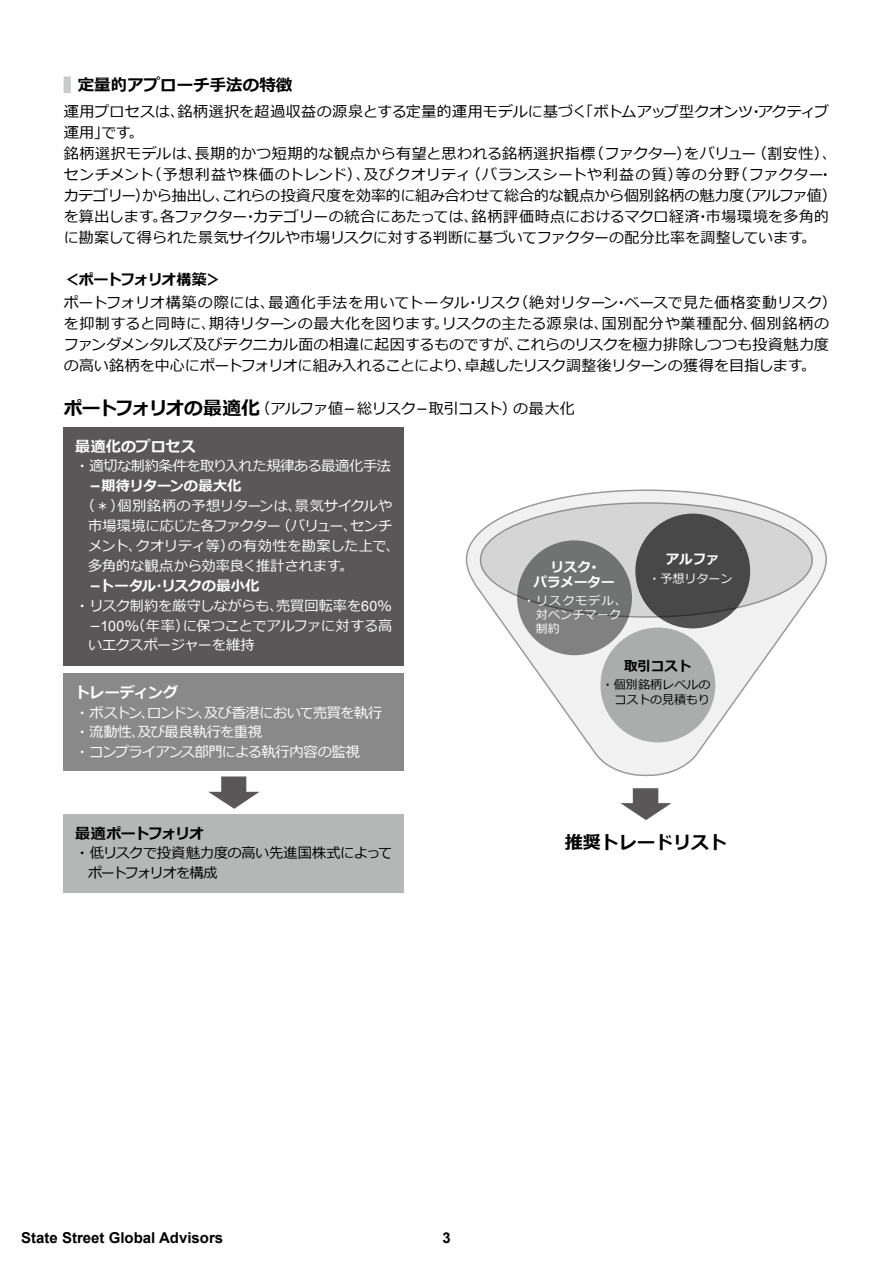
<style>
.page{position:relative;width:893px;height:1263px;background:#fff}
.page>*{position:absolute;margin:0;border:0;box-sizing:border-box;transform-origin:0 0}
.t1{font:700 18px "Meiryo";color:#000}
.t2{font:700 16.5px "Meiryo";color:#000}
.t3{font:15px/21px "Meiryo";letter-spacing:.005em;color:#000}
.t4{font:15px "Meiryo";letter-spacing:-.02em;color:#000}
.t5{font:700 15px "Arial";color:#000}
.t6{font:700 15px "Meiryo";letter-spacing:-.065em;color:#000}
.t7{font:700 15px "Meiryo";color:#fff}
.t8{font:700 15px "Meiryo";letter-spacing:-.02em;color:#fff}
.t9{font:700 14.85px "Arial";color:#000}
.t10{font:14.25px/20px "Meiryo";letter-spacing:-.025em;color:#fff}
.t11{font:14.25px/20px "Meiryo";letter-spacing:-.04em;color:#000}
.t12{font:700 14.25px "Meiryo";letter-spacing:-.01em;color:#fff}
.t13{font:700 13.5px/15px "Meiryo";color:#fff;text-align:center}
.t14{font:700 13.5px "Meiryo";color:#000}
.t15{font:12px/14.4px "Meiryo";letter-spacing:.01em;color:#fff;text-align:justify}
.t16{font:12px/14.4px "Meiryo";color:#000;text-align:right}
.s1{color:#c9caca}
.s2{font-weight:700;font-size:18.75px}
.s3{font-family:"Arial"}
</style>
<div class="page">
<div style="left:64px;top:427px;width:340px;height:238px;background:#595757"></div>
<div style="left:64px;top:673px;width:340px;height:98px;background:#898989"></div>
<div style="left:64px;top:814px;width:340px;height:78px;background:#b5b6b6"></div>
<svg style="left:620px;top:788px;width:51px;height:32px"></svg>
<svg style="left:466px;top:489px;width:361px;height:287px"></svg>
<svg style="left:480px;top:503px;width:332px;height:114px;background:#909090"></svg>
<svg style="left:208px;top:776px;width:51px;height:33px"></svg>
<p class="t2" style="left:64px;top:74px;width:230px"><span class="s1">█</span> 定量的アプローチ手法の特徴</p>
<p class="t3" style="left:64px;top:102px;width:774px">運用プロセスは、銘柄選択を超過収益の源泉とする定量的運用モデルに基づく「ボトムアップ型クオンツ・アクティブ運用」です。<br>銘柄選択モデルは、長期的かつ短期的な観点から有望と思われる銘柄選択指標（ファクター）をバリュー（割安性）、センチメント（予想利益や株価のトレンド）、及びクオリティ（バランスシートや利益の質）等の分野（ファクター・カテゴリー）から抽出し、これらの投資尺度を効率的に組み合わせて総合的な観点から個別銘柄の魅力度（アルファ値）を算出します。各ファクター・カテゴリーの統合にあたっては、銘柄評価時点におけるマクロ経済・市場環境を多角的に勘案して得られた景気サイクルや市場リスクに対する判断に基づいてファクターの配分比率を調整しています。</p>
<p class="t6" style="left:64px;top:269px;width:160px">＜ポートフォリオ構築＞</p>
<p class="t3" style="left:64px;top:293px;width:774px">ポートフォリオ構築の際には、最適化手法を用いてトータル・リスク（絶対リターン・ベースで見た価格変動リスク）を抑制すると同時に、期待リターンの最大化を図ります。リスクの主たる源泉は、国別配分や業種配分、個別銘柄のファンダメンタルズ及びテクニカル面の相違に起因するものですが、これらのリスクを極力排除しつつも投資魅力度の高い銘柄を中心にポートフォリオに組み入れることにより、卓越したリスク調整後リターンの獲得を目指します。</p>
<p class="t4" style="left:64px;top:398px;width:513px"><span class="s2">ポートフォリオの最適化</span>（アルファ値－総リスク－取引コスト）の最大化</p>
<p class="t7" style="left:75px;top:436px;width:122px">最適化のプロセス</p>
<p class="t10" style="left:75px;top:456px;width:317px">・適切な制約条件を取り入れた規律ある最適化手法</p>
<p class="t12" style="left:88px;top:476px;width:155px">－期待リターンの最大化</p>
<p class="t10" style="left:88px;top:496px;width:313px;text-indent:-7px">（＊）個別銘柄の予想リターンは、景気サイクルや市場環境に応じた各ファクター（バリュー、センチメント、クオリティ等）の有効性を勘案した上で、多角的な観点から効率良く推計されます。</p>
<p class="t12" style="left:88px;top:575px;width:173px">－トータル・リスクの最小化</p>
<p class="t10" style="left:75px;top:596px;width:318px">・リスク制約を厳守しながらも、売買回転率を<span class="s3">60</span>％</p>
<p class="t10" style="left:88px;top:616px;width:306px">－<span class="s3">100</span>％（年率）に保つことでアルファに対する高</p>
<p class="t10" style="left:88px;top:636px;width:168px">いエクスポージャーを維持</p>
<p class="t8" style="left:75px;top:682px;width:104px">トレーディング</p>
<p class="t10" style="left:75px;top:703px;width:309px">・ボストン、ロンドン、及び香港において売買を執行・流動性、及び最良執行を重視<br>・コンプライアンス部門による執行内容の監視</p>
<p class="t13" style="left:666px;top:552px;width:55px">アルファ</p>
<p class="t15" style="left:649px;top:572px;width:85px">・予想リターン</p>
<p class="t13" style="left:534px;top:560px;width:82px">リスク･<br>パラメーター</p>
<p class="t15" style="left:536px;top:594px;width:86px;text-indent:-13px">・リスクモデル､対ベンチマーク制約</p>
<p class="t14" style="left:624px;top:656px;width:69px">取引コスト</p>
<p class="t16" style="left:602px;top:678px;width:110px">・個別銘柄レベルのコストの見積もり</p>
<p class="t6" style="left:75px;top:823px;width:130px">最適ポートフォリオ</p>
<p class="t11" style="left:88px;top:843px;width:306px;text-indent:-13px">・低リスクで投資魅力度の高い先進国株式によってポートフォリオを構成</p>
<p class="t1" style="left:565px;top:830px;width:163px">推奨トレードリスト</p>
<p class="t5" style="left:21px;top:1228px;width:203px">State Street Global Advisors</p>
<p class="t9" style="left:442px;top:1228px;width:10px">3</p>
</div>
